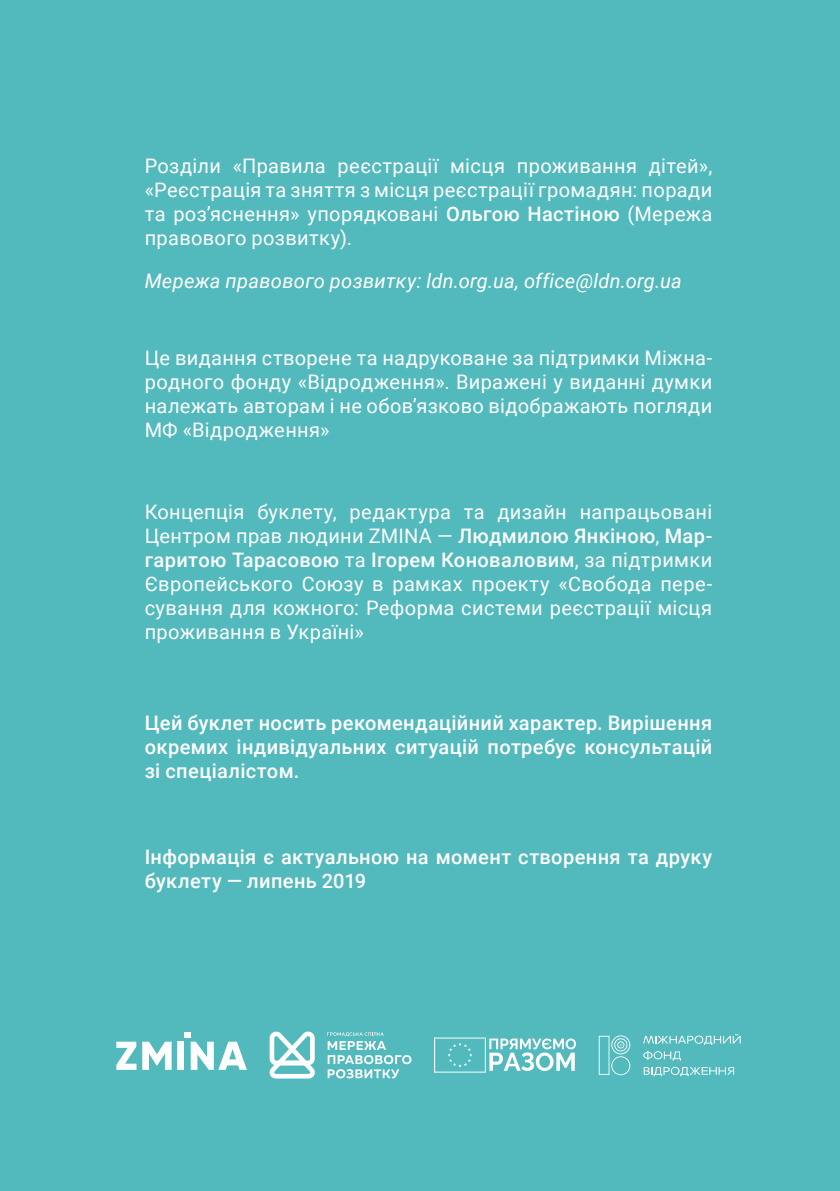
<style>
.page{position:relative;width:840px;height:1191px;background:#fff}
.page>*{position:absolute;margin:0;border:0;box-sizing:border-box;transform-origin:0 0}
.t1{font:20px/24px "Roboto";letter-spacing:.015em;color:#fff;text-align:justify}
.t2{font:500 20px/24px "Roboto";letter-spacing:.015em;color:#fff;text-align:justify}
.t3{font:italic 20px "Roboto";letter-spacing:.015em;color:#fff}
.s1{font-weight:500}
</style>
<div class="page">
<div style="left:0;top:0;width:839px;height:1191px;background:#52b9bc"></div>
<svg style="left:643px;top:1033px;width:97px;height:27px"></svg>
<svg style="left:643px;top:1066px;width:90px;height:10px"></svg>
<svg style="left:598px;top:1035px;width:32px;height:40px"></svg>
<svg style="left:434px;top:1037px;width:141px;height:35px"></svg>
<svg style="left:116px;top:1041px;width:20px;height:28px"></svg>
<svg style="left:142px;top:1041px;width:29px;height:28px"></svg>
<div style="left:178px;top:1041px;width:6px;height:28px;background:#fff"></div>
<svg style="left:184px;top:1032px;width:63px;height:37px"></svg>
<svg style="left:327px;top:1032px;width:59px;height:17px"></svg>
<svg style="left:327px;top:1055px;width:84px;height:23px"></svg>
<svg style="left:269px;top:1031px;width:46px;height:47px"></svg>
<p class="t1" style="left:145px;top:153px;width:568px">Розділи «Правила реєстрації місця проживання дітей», «Реєстрація та зняття з місця реєстрації громадян: поради та роз’яснення» упорядковані <span class="s1">Ольгою Настіною</span> (Мережа правового розвитку).</p>
<p class="t3" style="left:145px;top:267px;width:538px">Мережа правового розвитку: ldn.org.ua, office@ldn.org.ua</p>
<p class="t1" style="left:145px;top:345px;width:568px">Це видання створене та надруковане за підтримки Міжна&shy;родного фонду «Відродження». Виражені у виданні думки належать авторам і не обов’язково відображають погляди МФ «Відродження»</p>
<p class="t1" style="left:145px;top:499px;width:568px">Концепція буклету, редактура та дизайн напрацьовані Центром прав людини ZMINA — <span class="s1">Людмилою Янкіною</span>, <span class="s1">Мар&shy;гаритою Тарасовою</span> та <span class="s1">Ігорем Коноваловим</span>, за підтримки Європейського Союзу в рамках проекту «Свобода пере&shy;сування для кожного: Реформа системи реєстрації місця проживання в Україні»</p>
<p class="t2" style="left:145px;top:710px;width:568px">Цей буклет носить рекомендаційний характер. Вирішення окремих індивідуальних ситуацій потребує консультацій зі спеціалістом.</p>
<p class="t2" style="left:145px;top:844px;width:568px">Інформація є актуальною на момент створення та друку буклету — липень 2019</p>
</div>
